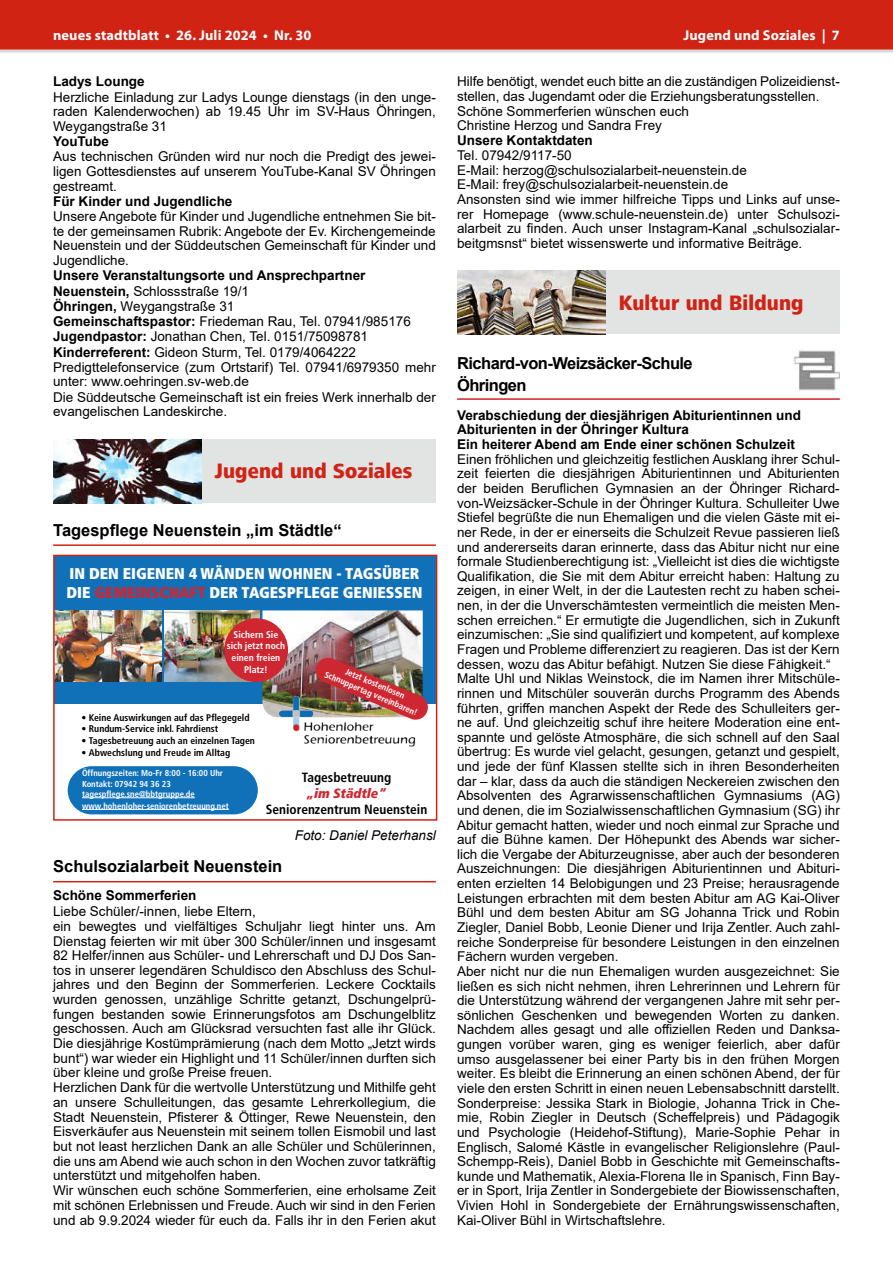
<style>
.page{position:relative;width:893px;height:1263px;background:#fff}
.page>*{position:absolute;margin:0;border:0;box-sizing:border-box;transform-origin:0 0}
.t1{font:800 21.45px "Frutiger Next LT";letter-spacing:.01em;color:#d02314;scale:.91 1}
.t2{font:700 16.5px "Arial";color:#000}
.t3{font:700 16.5px/22.5px "Arial";letter-spacing:-.035em;color:#000}
.t4{font:900 condensed 15.6px/18.8px "Frutiger LT Pro";color:#fff}
.t5{font:700 14.25px "Myriad Pro";letter-spacing:.01em;color:#fff}
.t6{font:13.5px/14.7px "Arial";color:#000}
.t7{font:700 13.5px/14.7px "Arial";color:#000}
.t8{font:italic 13.5px "Arial";color:#000}
.t9{font:700 condensed 13.35px "Frutiger LT Pro";color:#000}
.t10{font:13.35px "Frutiger LT Pro Extra Blk Cn Ita";color:#ce2731}
.t11{font:700 condensed 9.75px "Frutiger LT Pro";color:#000}
.t12{font:700 condensed 9.75px/11.7px "Frutiger LT Pro";color:#fff;text-align:center}
.t13{font:700 condensed 8.85px/10.5px "Frutiger LT Pro";color:#fff;text-align:center}
.t14{font:700 condensed 8.7px/10.4px "Frutiger LT Pro";color:#fff}
.s1{font-weight:700}
.s2{color:#ce2731}
</style>
<div class="page">
<div style="left:0;top:0;width:893px;height:51px;background:#d02314"></div>
<hr style="left:0;top:50px;width:893px;height:3px;background:#d9d9d9">
<hr style="left:53px;top:544px;width:383px;height:2px;background:#d02314">
<hr style="left:53px;top:881px;width:383px;height:1px;background:#d02314">
<div style="left:53px;top:439px;width:383px;height:64px;background:#e2e3e3"></div>
<img style="left:53px;top:439px;width:149px;height:64px">
<div style="left:54px;top:555px;width:383px;height:149px;background:#1171b8"></div>
<img style="left:262px;top:610px;width:161px;height:107px">
<div style="left:68px;top:766px;width:190px;height:48px;background:#1171b8;border-radius:24px"></div>
<img style="left:279px;top:696px;width:137px;height:51px">
<img style="left:314px;top:656px;width:114px;height:65px">
<hr style="left:82px;top:797px;width:113px;height:1px;background:#fff">
<hr style="left:82px;top:809px;width:147px;height:1px;background:#fff">
<img style="left:56px;top:610px;width:105px;height:72px">
<img style="left:164px;top:610px;width:96px;height:72px">
<div style="left:224px;top:618px;width:64px;height:64px;background:#ce2731;border-radius:50%"></div>
<div style="left:53px;top:555px;width:384px;height:266px;border:2px solid #d02314"></div>
<div style="left:457px;top:271px;width:383px;height:63px;background:#e2e3e3"></div>
<img style="left:457px;top:271px;width:149px;height:63px">
<hr style="left:457px;top:398px;width:383px;height:2px;background:#d22124">
<img style="left:793px;top:349px;width:47px;height:42px">
<p class="t5" style="left:53px;top:26px;width:260px">neues stadtblatt • 26. Juli 2024 • Nr. 30</p>
<p class="t5" style="left:683px;top:26px;width:158px">Jugend und Soziales | 7</p>
<p class="t7" style="left:53px;top:74px;width:93px">Ladys Lounge</p>
<p class="t6" style="left:53px;top:90px;width:384px;text-align:justify">Herzliche Einladung zur Ladys Lounge dienstags (in den unge&shy;raden Kalenderwochen) ab 19.45 Uhr im SV-Haus Öhringen, Weygangstraße 31</p>
<p class="t7" style="left:53px;top:134px;width:57px">YouTube</p>
<p class="t6" style="left:53px;top:149px;width:384px;text-align:justify">Aus technischen Gründen wird nur noch die Predigt des jewei&shy;ligen Gottesdienstes auf unserem YouTube-Kanal SV Öhringen gestreamt.</p>
<p class="t7" style="left:53px;top:194px;width:181px">Für Kinder und Jugendliche</p>
<p class="t6" style="left:53px;top:209px;width:384px;text-align:justify">Unsere Angebote für Kinder und Jugendliche entnehmen Sie bit&shy;te der gemeinsamen Rubrik: Angebote der Ev. Kirchengemeinde Neuenstein und der Süddeutschen Gemeinschaft für Kinder und Jugendliche.</p>
<p class="t6" style="left:53px;top:268px;width:384px;line-height:15.1px"><span class="s1">Unsere Veranstaltungsorte und Ansprechpartner Neuenstein,</span> Schlossstraße 19/1<br><span class="s1">Öhringen,</span> Weygangstraße 31<br><span class="s1">Gemeinschaftspastor:</span> Friedeman Rau, Tel. 07941/985176<br><span class="s1">Jugendpastor:</span> Jonathan Chen, Tel. 0151/75098781<br><span class="s1">Kinderreferent:</span> Gideon Sturm, Tel. 0179/4064222<br>Predigttelefonservice (zum Ortstarif) Tel. 07941/6979350 mehr unter: www.oehringen.sv-web.de<br>Die Süddeutsche Gemeinschaft ist ein freies Werk innerhalb der evangelischen Landeskirche.</p>
<p class="t6" style="left:457px;top:74px;width:384px">Hilfe benötigt, wendet euch bitte an die zuständigen Polizeidienst&shy;stellen, das Jugendamt oder die Erziehungsberatungsstellen.<br>Schöne Sommerferien wünschen euch<br>Christine Herzog und Sandra Frey</p>
<p class="t7" style="left:457px;top:133px;width:137px">Unsere Kontaktdaten</p>
<p class="t6" style="left:457px;top:148px;width:384px">Tel. 07942/9117-50<br>E-Mail: herzog@schulsozialarbeit-neuenstein.de<br>E-Mail: frey@schulsozialarbeit-neuenstein.de<br>Ansonsten sind wie immer hilfreiche Tipps und Links auf unse&shy;rer Homepage (www.schule-neuenstein.de) unter Schulsozi&shy;alarbeit zu finden. Auch unser Instagram-Kanal „schulsozialar&shy;beitgmsnst“ bietet wissenswerte und informative Beiträge.</p>
<h1 class="t1" style="left:619px;top:290px;width:205px">Kultur und Bildung</h1>
<p class="t3" style="left:457px;top:352px;width:237px">Richard-von-Weizsäcker-Schule<br>Öhringen</p>
<p class="t7" style="left:457px;top:408px;width:345px">Verabschiedung der diesjährigen Abiturientinnen und<br>Abiturienten in der Öhringer Kultura<br>Ein heiterer Abend am Ende einer schönen Schulzeit</p>
<p class="t6" style="left:457px;top:452px;width:384px">Einen fröhlichen und gleichzeitig festlichen Ausklang ihrer Schul&shy;zeit feierten die diesjährigen Abiturientinnen und Abiturienten der beiden Beruflichen Gymnasien an der Öhringer Richard&shy;von-Weizsäcker-Schule in der Öhringer Kultura. Schulleiter Uwe Stiefel begrüßte die nun Ehemaligen und die vielen Gäste mit ei&shy;ner Rede, in der er einerseits die Schulzeit Revue passieren ließ und andererseits daran erinnerte, dass das Abitur nicht nur eine formale Studienberechtigung ist: „Vielleicht ist dies die wichtigste Qualifikation, die Sie mit dem Abitur erreicht haben: Haltung zu zeigen, in einer Welt, in der die Lautesten recht zu haben schei&shy;nen, in der die Unverschämtesten vermeintlich die meisten Men&shy;schen erreichen.“ Er ermutigte die Jugendlichen, sich in Zukunft einzumischen: „Sie sind qualifiziert und kompetent, auf komplexe Fragen und Probleme differenziert zu reagieren. Das ist der Kern dessen, wozu das Abitur befähigt. Nutzen Sie diese Fähigkeit.“ Malte Uhl und Niklas Weinstock, die im Namen ihrer Mitschüle&shy;rinnen und Mitschüler souverän durchs Programm des Abends führten, griffen manchen Aspekt der Rede des Schulleiters ger&shy;ne auf. Und gleichzeitig schuf ihre heitere Moderation eine ent&shy;spannte und gelöste Atmosphäre, die sich schnell auf den Saal übertrug: Es wurde viel gelacht, gesungen, getanzt und gespielt, und jede der fünf Klassen stellte sich in ihren Besonderheiten dar – klar, dass da auch die ständigen Neckereien zwischen den Absolventen des Agrarwissenschaftlichen Gymnasiums (AG) und denen, die im Sozialwissenschaftlichen Gymnasium (SG) ihr Abitur gemacht hatten, wieder und noch einmal zur Sprache und auf die Bühne kamen. Der Höhepunkt des Abends war sicher&shy;lich die Vergabe der Abiturzeugnisse, aber auch der besonderen Auszeichnungen: Die diesjährigen Abiturientinnen und Abituri&shy;enten erzielten 14 Belobigungen und 23 Preise; herausragende Leistungen erbrachten mit dem besten Abitur am AG Kai-Oliver Bühl und dem besten Abitur am SG Johanna Trick und Robin Ziegler, Daniel Bobb, Leonie Diener und Irija Zentler. Auch zahl&shy;reiche Sonderpreise für besondere Leistungen in den einzelnen Fächern wurden vergeben.<br>Aber nicht nur die nun Ehemaligen wurden ausgezeichnet: Sie ließen es sich nicht nehmen, ihren Lehrerinnen und Lehrern für die Unterstützung während der vergangenen Jahre mit sehr per&shy;sönlichen Geschenken und bewegenden Worten zu danken.<br>Nachdem alles gesagt und alle offiziellen Reden und Danksa&shy;gungen vorüber waren, ging es weniger feierlich, aber dafür umso ausgelassener bei einer Party bis in den frühen Morgen weiter. Es bleibt die Erinnerung an einen schönen Abend, der für viele den ersten Schritt in einen neuen Lebensabschnitt darstellt.<br>Sonderpreise: Jessika Stark in Biologie, Johanna Trick in Che&shy;mie, Robin Ziegler in Deutsch (Scheffelpreis) und Pädagogik und Psychologie (Heidehof-Stiftung), Marie-Sophie Pehar in Englisch, Salomé Kästle in evangelischer Religionslehre (Paul-Schempp-Reis), Daniel Bobb in Geschichte mit Gemeinschafts&shy;kunde und Mathematik, Alexia-Florena Ile in Spanisch, Finn Bay&shy;er in Sport, Irija Zentler in Sondergebiete der Biowissenschaften, Vivien Hohl in Sondergebiete der Ernährungswissenschaften, Kai-Oliver Bühl in Wirtschaftslehre.</p>
<h1 class="t1" style="left:215px;top:459px;width:219px">Jugend und Soziales</h1>
<p class="t2" style="left:53px;top:518px;width:290px">Tagespflege Neuenstein „im Städtle“</p>
<p class="t4" style="left:67px;top:564px;width:357px">IN DEN EIGENEN 4 WÄNDEN WOHNEN - TAGSÜBER<br>DIE <span class="s2">GEMEINSCHAFT</span> DER TAGESPFLEGE GENIESSEN</p>
<p class="t12" style="left:227px;top:628px;width:60px">Sichern Sie sich jetzt noch einen freien<br>Platz!</p>
<p class="t13" style="left:331px;top:659px;width:102px;rotate:23deg">Jetzt kostenlosen<br>Schnuppertag vereinbaren!</p>
<p class="t11" style="left:82px;top:711px;width:170px">• Keine Auswirkungen auf das Pflegegeld</p>
<p class="t11" style="left:82px;top:723px;width:138px">• Rundum-Service inkl. Fahrdienst</p>
<p class="t11" style="left:82px;top:735px;width:175px">• Tagesbetreuung auch an einzelnen Tagen</p>
<p class="t11" style="left:82px;top:746px;width:150px">• Abwechslung und Freude im Alltag</p>
<p class="t14" style="left:82px;top:768px;width:142px">Öffnungszeiten: Mo-Fr 8:00 - 16:00 Uhr<br>Kontakt: 07942 94 36 23 tagespflege.sne@bbtgruppe.de</p>
<p class="t14" style="left:82px;top:800px;width:148px">www.hohenloher-seniorenbetreuung.net</p>
<p class="t9" style="left:302px;top:769px;width:91px">Tagesbetreuung</p>
<p class="t10" style="left:307px;top:785px;width:80px">„im Städtle“</p>
<p class="t9" style="left:266px;top:802px;width:163px">Seniorenzentrum Neuenstein</p>
<p class="t8" style="left:295px;top:826px;width:143px">Foto: Daniel Peterhansl</p>
<p class="t2" style="left:53px;top:855px;width:231px">Schulsozialarbeit Neuenstein</p>
<p class="t7" style="left:53px;top:888px;width:145px">Schöne Sommerferien</p>
<p class="t6" style="left:53px;top:903px;width:384px">Liebe Schüler/-innen, liebe Eltern,<br>ein bewegtes und vielfältiges Schuljahr liegt hinter uns. Am Dienstag feierten wir mit über 300 Schüler/innen und insgesamt 82 Helfer/innen aus Schüler- und Lehrerschaft und DJ Dos San&shy;tos in unserer legendären Schuldisco den Abschluss des Schul&shy;jahres und den Beginn der Sommerferien. Leckere Cocktails wurden genossen, unzählige Schritte getanzt, Dschungelprü&shy;fungen bestanden sowie Erinnerungsfotos am Dschungelblitz geschossen. Auch am Glücksrad versuchten fast alle ihr Glück.<br>Die diesjährige Kostümprämierung (nach dem Motto „Jetzt wirds bunt“) war wieder ein Highlight und 11 Schüler/innen durften sich über kleine und große Preise freuen.<br>Herzlichen Dank für die wertvolle Unterstützung und Mithilfe geht an unsere Schulleitungen, das gesamte Lehrerkollegium, die Stadt Neuenstein, Pfisterer &amp; Öttinger, Rewe Neuenstein, den Eisverkäufer aus Neuenstein mit seinem tollen Eismobil und last but not least herzlichen Dank an alle Schüler und Schülerinnen, die uns am Abend wie auch schon in den Wochen zuvor tatkräftig unterstützt und mitgeholfen haben.<br>Wir wünschen euch schöne Sommerferien, eine erholsame Zeit mit schönen Erlebnissen und Freude. Auch wir sind in den Ferien und ab 9.9.2024 wieder für euch da. Falls ihr in den Ferien akut</p>
</div>
